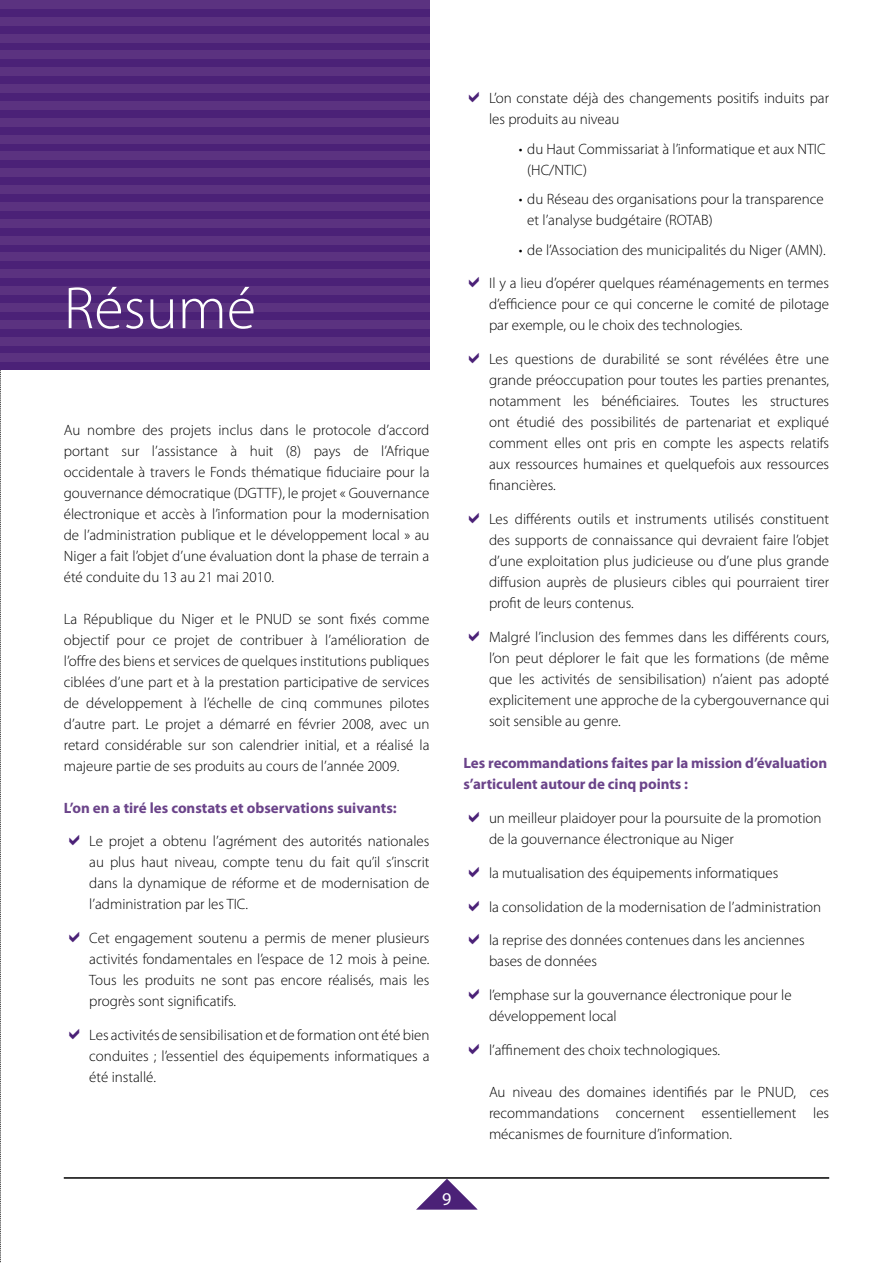
<style>
.page{position:relative;width:893px;height:1263px;background:#fff}
.page>*{position:absolute;margin:0;border:0;box-sizing:border-box;transform-origin:0 0}
.t1{font:300 60px "Myriad Pro";color:#fff}
.t2{font:18px "Myriad Pro";color:#fff}
.t3{font:300 15px/21px "Myriad Pro";color:#000;text-align:justify}
.t4{font:700 15px/21px "Myriad Pro";letter-spacing:-.005em;color:#6b448a}
</style>
<div class="page">
<svg style="left:0;top:369px;width:1px;height:894px"></svg>
<hr style="left:64px;top:1177px;width:765px;height:2px;background:#000">
<svg style="left:416px;top:1179px;width:61px;height:31px"></svg>
<div style="left:0;top:0;width:429px;height:369px;background:#4b2177"></div>
<div style="left:0;top:353px;width:429px;height:9px;background:#5b3280"></div>
<div style="left:0;top:337px;width:429px;height:8px;background:#5b3280"></div>
<div style="left:0;top:320px;width:429px;height:9px;background:#5b3280"></div>
<div style="left:0;top:303px;width:429px;height:9px;background:#5b3280"></div>
<div style="left:0;top:287px;width:429px;height:8px;background:#5b3280"></div>
<div style="left:0;top:270px;width:429px;height:8px;background:#5b3280"></div>
<div style="left:0;top:253px;width:429px;height:8px;background:#5b3280"></div>
<div style="left:0;top:236px;width:429px;height:8px;background:#5b3280"></div>
<div style="left:0;top:219px;width:429px;height:8px;background:#5b3280"></div>
<div style="left:0;top:202px;width:429px;height:8px;background:#5b3280"></div>
<div style="left:0;top:185px;width:429px;height:9px;background:#5b3280"></div>
<div style="left:0;top:169px;width:429px;height:8px;background:#5b3280"></div>
<div style="left:0;top:152px;width:429px;height:8px;background:#5b3280"></div>
<div style="left:0;top:135px;width:429px;height:8px;background:#5b3280"></div>
<div style="left:0;top:118px;width:429px;height:8px;background:#5b3280"></div>
<div style="left:0;top:101px;width:429px;height:8px;background:#5b3280"></div>
<div style="left:0;top:84px;width:429px;height:9px;background:#5b3280"></div>
<div style="left:0;top:67px;width:429px;height:9px;background:#5b3280"></div>
<div style="left:0;top:50px;width:429px;height:9px;background:#5b3280"></div>
<div style="left:0;top:34px;width:429px;height:9px;background:#5b3280"></div>
<div style="left:0;top:17px;width:429px;height:9px;background:#5b3280"></div>
<div style="left:0;top:0;width:429px;height:9px;background:#5b3280"></div>
<h1 class="t1" style="left:64px;top:272px;width:194px">Résumé</h1>
<p class="t3" style="left:64px;top:419px;width:367px">Au nombre des projets inclus dans le protocole d’accord portant sur l’assistance à huit (8) pays de l’Afrique occidentale à travers le Fonds thématique fiduciaire pour la gouvernance démocratique (DGTTF), le projet « Gouvernance électronique et accès à l’information pour la modernisation de l’administration publique et le développement local » au Niger a fait l’objet d’une évaluation dont la phase de terrain a été conduite du 13 au 21 mai 2010.</p>
<p class="t3" style="left:64px;top:608px;width:367px">La République du Niger et le PNUD se sont fixés comme objectif pour ce projet de contribuer à l’amélioration de l’offre des biens et services de quelques institutions publiques ciblées d’une part et à la prestation participative de services de développement à l’échelle de cinq communes pilotes d’autre part. Le projet a démarré en février 2008, avec un retard considérable sur son calendrier initial, et a réalisé la majeure partie de ses produits au cours de l’année 2009.</p>
<p class="t4" style="left:64px;top:796px;width:334px">L’on en a tiré les constats et observations suivants:</p>
<p class="t3" style="left:89px;top:831px;width:342px">Le projet a obtenu l’agrément des autorités nationales au plus haut niveau, compte tenu du fait qu’il s’inscrit dans la dynamique de réforme et de modernisation de l’administration par les TIC.</p>
<p class="t3" style="left:89px;top:927px;width:342px">Cet engagement soutenu a permis de mener plusieurs activités fondamentales en l’espace de 12 mois à peine.<br>Tous les produits ne sont pas encore réalisés, mais les progrès sont significatifs.</p>
<p class="t3" style="left:89px;top:1024px;width:342px">Les activités de sensibilisation et de formation ont été bien conduites ; l’essentiel des équipements informatiques a été installé.</p>
<p class="t3" style="left:489px;top:87px;width:342px">L’on constate déjà des changements positifs induits par les produits au niveau</p>
<p class="t3" style="left:527px;top:138px;width:300px;text-indent:-9px">• du Haut Commissariat à l’informatique et aux NTIC (HC/NTIC)</p>
<p class="t3" style="left:527px;top:188px;width:298px;text-indent:-9px">• du Réseau des organisations pour la transparence et l’analyse budgétaire (ROTAB)</p>
<p class="t3" style="left:519px;top:239px;width:308px">• de l’Association des municipalités du Niger (AMN).</p>
<p class="t3" style="left:489px;top:273px;width:342px">Il y a lieu d’opérer quelques réaménagements en termes d’efficience pour ce qui concerne le comité de pilotage par exemple, ou le choix des technologies.</p>
<p class="t3" style="left:489px;top:348px;width:342px">Les questions de durabilité se sont révélées être une grande préoccupation pour toutes les parties prenantes, notamment les bénéficiaires. Toutes les structures ont étudié des possibilités de partenariat et expliqué comment elles ont pris en compte les aspects relatifs aux ressources humaines et quelquefois aux ressources financières.</p>
<p class="t3" style="left:489px;top:508px;width:342px">Les différents outils et instruments utilisés constituent des supports de connaissance qui devraient faire l’objet d’une exploitation plus judicieuse ou d’une plus grande diffusion auprès de plusieurs cibles qui pourraient tirer profit de leurs contenus.</p>
<p class="t3" style="left:489px;top:626px;width:342px">Malgré l’inclusion des femmes dans les différents cours, l’on peut déplorer le fait que les formations (de même que les activités de sensibilisation) n’aient pas adopté explicitement une approche de la cybergouvernance qui soit sensible au genre.</p>
<p class="t4" style="left:463px;top:752px;width:365px">Les recommandations faites par la mission d’évaluation s’articulent autour de cinq points :</p>
<p class="t3" style="left:489px;top:807px;width:334px">un meilleur plaidoyer pour la poursuite de la promotion de la gouvernance électronique au Niger</p>
<p class="t3" style="left:489px;top:862px;width:291px">la mutualisation des équipements informatiques</p>
<p class="t3" style="left:489px;top:896px;width:334px">la consolidation de la modernisation de l’administration</p>
<p class="t3" style="left:489px;top:930px;width:317px">la reprise des données contenues dans les anciennes bases de données</p>
<p class="t3" style="left:489px;top:984px;width:304px">l’emphase sur la gouvernance électronique pour le développement local</p>
<p class="t3" style="left:489px;top:1039px;width:233px">l’affinement des choix technologiques.</p>
<p class="t3" style="left:489px;top:1081px;width:342px">Au niveau des domaines identifiés par le PNUD, ces recommandations concernent essentiellement les mécanismes de fourniture d’information.</p>
<p class="t2" style="left:442px;top:1188px;width:11px">9</p>
</div>
